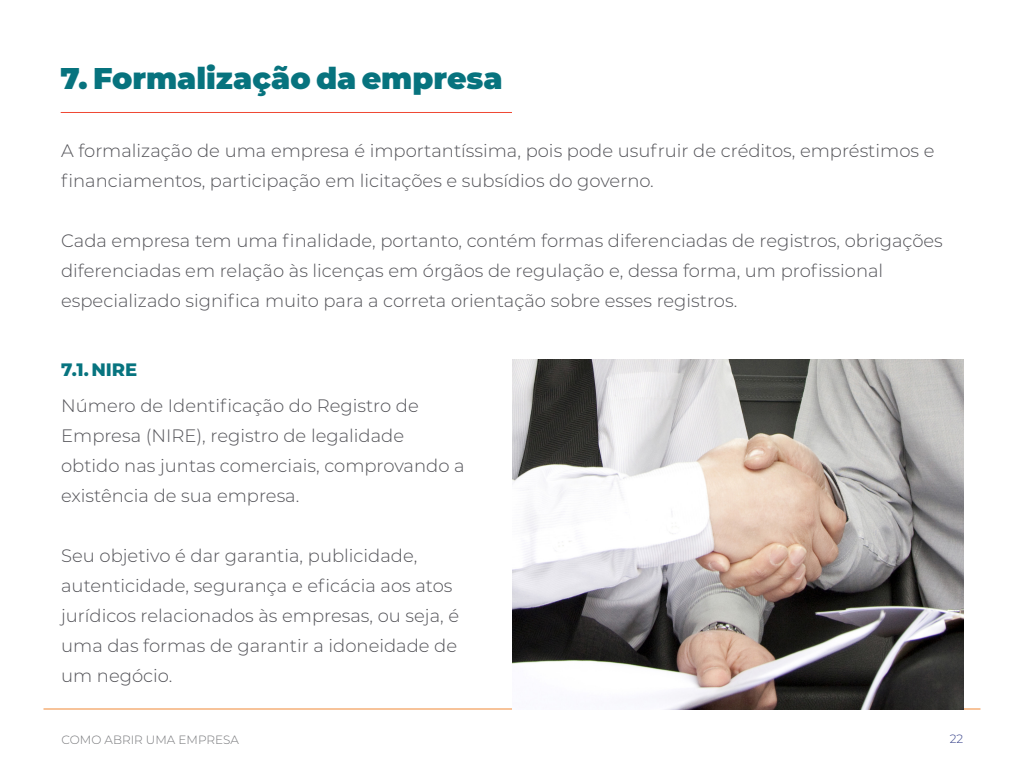
<style>
.page{position:relative;width:1024px;height:768px;background:#fff}
.page>*{position:absolute;margin:0;border:0;box-sizing:border-box;transform-origin:0 0}
.Titulo{font:900 30px "Montserrat";color:#07737e}
.Subtitulo{font:300 18px/30px "Montserrat";color:#535358}
.Subtitulo-2{font:800 18px "Montserrat";color:#07747f}
.t1{font:300 12px "Montserrat";color:#757679}
.t2{font:300 12px "Montserrat";color:#38438a}
</style>
<div class="page">
<hr style="left:44px;top:708px;width:936px;height:2px;background:#f18835">
<hr style="left:61px;top:112px;width:451px;height:1px;background:#ef4834">
<img style="left:513px;top:359px;width:451px;height:351px">
<p class="Titulo" style="left:61px;top:56px;width:444px">7. Formalização da empresa</p>
<p class="Subtitulo" style="left:61px;top:135px;width:875px">A formalização de uma empresa é importantíssima, pois pode usufruir de créditos, empréstimos e financiamentos, participação em licitações e subsídios do governo.</p>
<p class="Subtitulo" style="left:61px;top:225px;width:883px">Cada empresa tem uma finalidade, portanto, contém formas diferenciadas de registros, obrigações diferenciadas em relação às licenças em órgãos de regulação e, dessa forma, um profissional especializado significa muito para a correta orientação sobre esses registros.</p>
<p class="Subtitulo-2" style="left:61px;top:357px;width:78px">7.1. NIRE</p>
<p class="Subtitulo" style="left:61px;top:390px;width:405px">Número de Identificação do Registro de Empresa (NIRE), registro de legalidade obtido nas juntas comerciais, comprovando a existência de sua empresa.</p>
<p class="Subtitulo" style="left:61px;top:540px;width:400px">Seu objetivo é dar garantia, publicidade, autenticidade, segurança e eficácia aos atos jurídicos relacionados às empresas, ou seja, é uma das formas de garantir a idoneidade de um negócio.</p>
<p class="t1" style="left:62px;top:732px;width:179px">COMO ABRIR UMA EMPRESA</p>
<p class="t2" style="left:950px;top:731px;width:15px">22</p>
</div>
